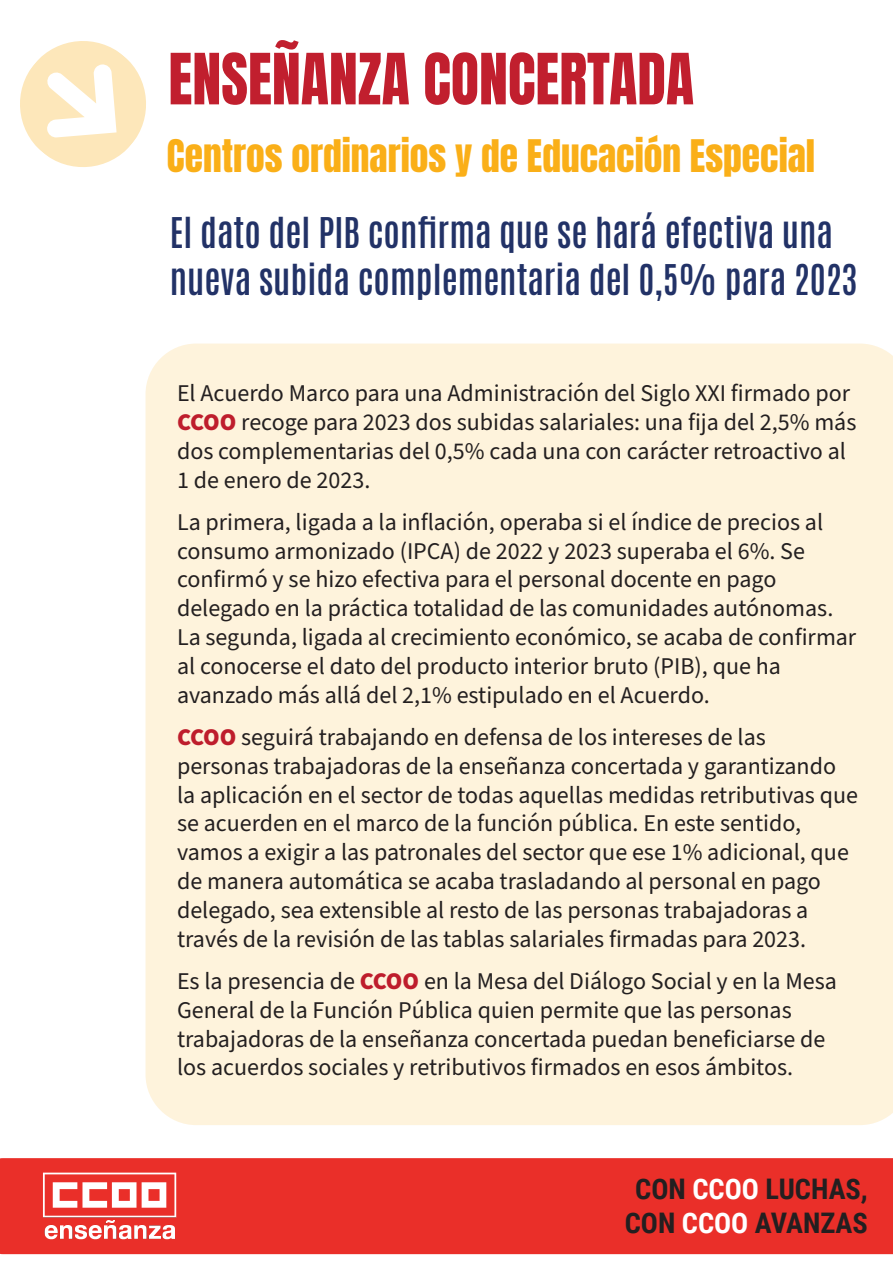
<style>
.page{position:relative;width:893px;height:1263px;background:#fff}
.page>*{position:absolute;margin:0;border:0;box-sizing:border-box;transform-origin:0 0}
.t1{font:60px "Anton";color:#c11f2e}
.t2{font:37.5px "Anton";color:#faaf18}
.t3{font:600 36px/46.5px "Antonio";color:#223267}
.t4{font:700 28.35px/34px "Roboto Condensed";color:#231f20;text-align:center}
.t5{font:24px/28.8px "Source Sans Pro";color:#231f20}
.s1{font-weight:900;color:#be1d2c}
.s2{color:#fff}
</style>
<div class="page">
<div style="left:0;top:1158px;width:893px;height:96px;background:#ea2f29"></div>
<div style="left:146px;top:344px;width:747px;height:781px;background:#fef3dc"></div>
<img style="left:39px;top:1169px;width:140px;height:78px">
<svg style="left:20px;top:41px;width:126px;height:126px"></svg>
<h1 class="t1" style="left:168px;top:49px;width:527px">ENSEÑANZA CONCERTADA</h1>
<h2 class="t2" style="left:167px;top:137px;width:650px">Centros ordinarios y de Educación Especial</h2>
<h3 class="t3" style="left:170px;top:210px;width:689px">El dato del PIB confirma que se hará efectiva una nueva subida complementaria del 0,5% para 2023</h3>
<p class="t5" style="left:177px;top:379px;width:681px">El Acuerdo Marco para una Administración del Siglo XXI firmado por <span class="s1">CCOO</span> recoge para 2023 dos subidas salariales: una fija del 2,5% más dos complementarias del 0,5% cada una con carácter retroactivo al 1 de enero de 2023.</p>
<p class="t5" style="left:177px;top:508px;width:681px">La primera, ligada a la inflación, operaba si el índice de precios al consumo armonizado (IPCA) de 2022 y 2023 superaba el 6%. Se confirmó y se hizo efectiva para el personal docente en pago delegado en la práctica totalidad de las comunidades autónomas.<br>La segunda, ligada al crecimiento económico, se acaba de confirmar al conocerse el dato del producto interior bruto (PIB), que ha avanzado más allá del 2,1% estipulado en el Acuerdo.</p>
<p class="t5" style="left:177px;top:723px;width:682px"><span class="s1">CCOO</span> seguirá trabajando en defensa de los intereses de las personas trabajadoras de la enseñanza concertada y garantizando la aplicación en el sector de todas aquellas medidas retributivas que se acuerden en el marco de la función pública. En este sentido, vamos a exigir a las patronales del sector que ese 1% adicional, que de manera automática se acaba trasladando al personal en pago delegado, sea extensible al resto de las personas trabajadoras a través de la revisión de las tablas salariales firmadas para 2023.</p>
<p class="t5" style="left:177px;top:967px;width:661px">Es la presencia de <span class="s1">CCOO</span> en la Mesa del Diálogo Social y en la Mesa General de la Función Pública quien permite que las personas trabajadoras de la enseñanza concertada puedan beneficiarse de los acuerdos sociales y retributivos firmados en esos ámbitos.</p>
<p class="t4" style="left:625px;top:1171px;width:245px">CON <span class="s2">CCOO</span> LUCHAS,<br>CON <span class="s2">CCOO</span> AVANZAS</p>
</div>
